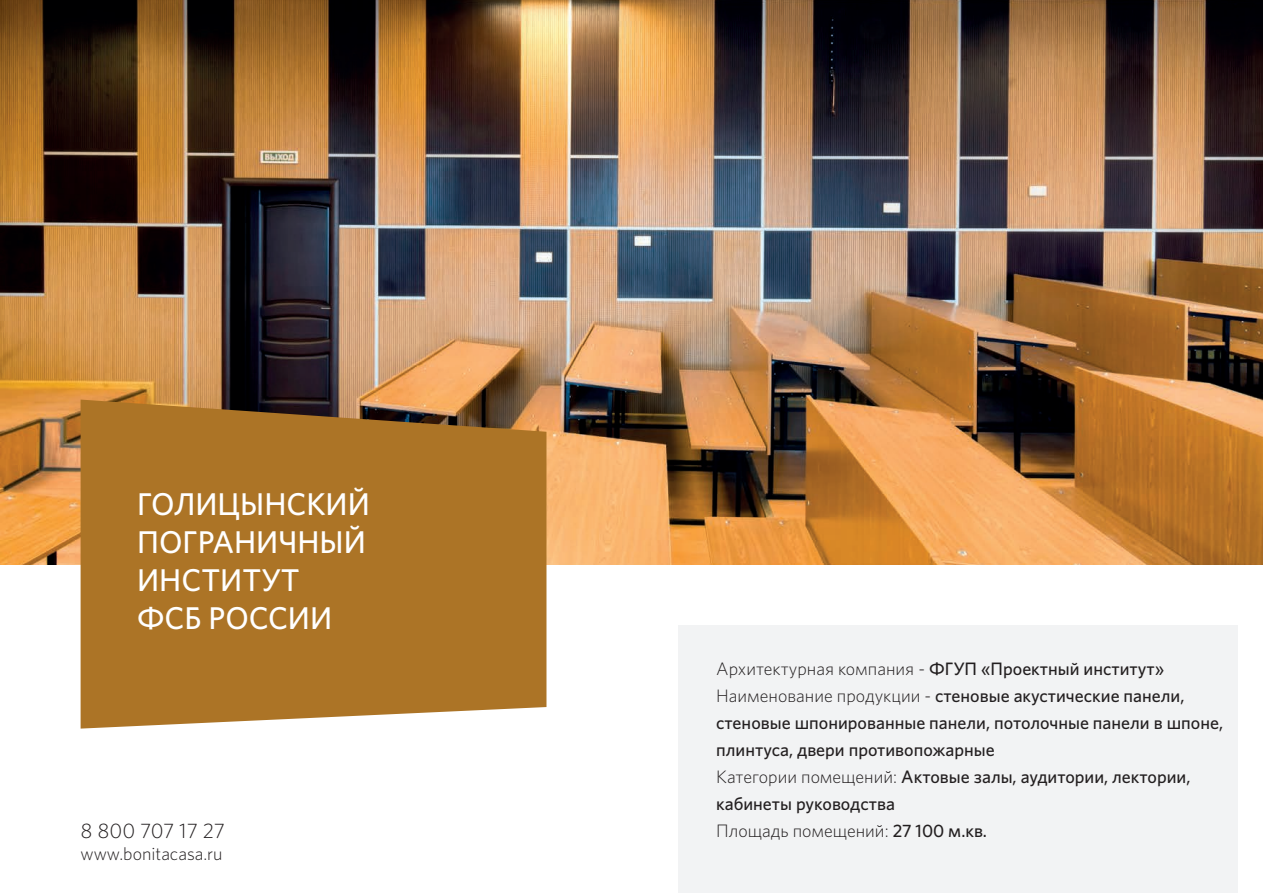
<style>
.page{position:relative;width:1263px;height:893px;background:#fff}
.page>*{position:absolute;margin:0;border:0;box-sizing:border-box;transform-origin:0 0}
.t1{font:500 31.5px/37.8px "Whitney";color:#fff}
.t2{font:300 21px "Whitney";letter-spacing:-.005em;color:#231f20}
.t3{font:500 18px/27px "Whitney";color:#231f20}
.t4{font:300 18px "Whitney";color:#231f20}
.s1{font-weight:300}
.s2{font-weight:500}
</style>
<div class="page">
<div style="left:677px;top:625px;width:560px;height:268px;background:#f2f3f4"></div>
<img style="left:0;top:0;width:1263px;height:564px">
<svg style="left:81px;top:400px;width:465px;height:329px;background:#ac772e"></svg>
<h1 class="t1" style="left:137px;top:485px;width:234px">ГОЛИЦЫНСКИЙ<br>ПОГРАНИЧНЫЙ<br>ИНСТИТУТ<br>ФСБ РОССИИ</h1>
<p class="t3" style="left:716px;top:655px;width:508px"><span class="s1">Архитектурная компания -</span> ФГУП «Проектный институт» <span class="s1">Наименование продукции -</span> стеновые акустические панели, стеновые шпонированные панели, потолочные панели в шпоне, плинтуса, двери противопожарные<br><span class="s1">Категории помещений:</span> Актовые залы, аудитории, лектории, кабинеты руководства</p>
<p class="t2" style="left:81px;top:817px;width:146px">8 800 707 17 27</p>
<p class="t4" style="left:716px;top:818px;width:272px">Площадь помещений: <span class="s2">27 100 м.кв.</span></p>
<p class="t4" style="left:81px;top:841px;width:144px">www.bonitacasa.ru</p>
</div>
